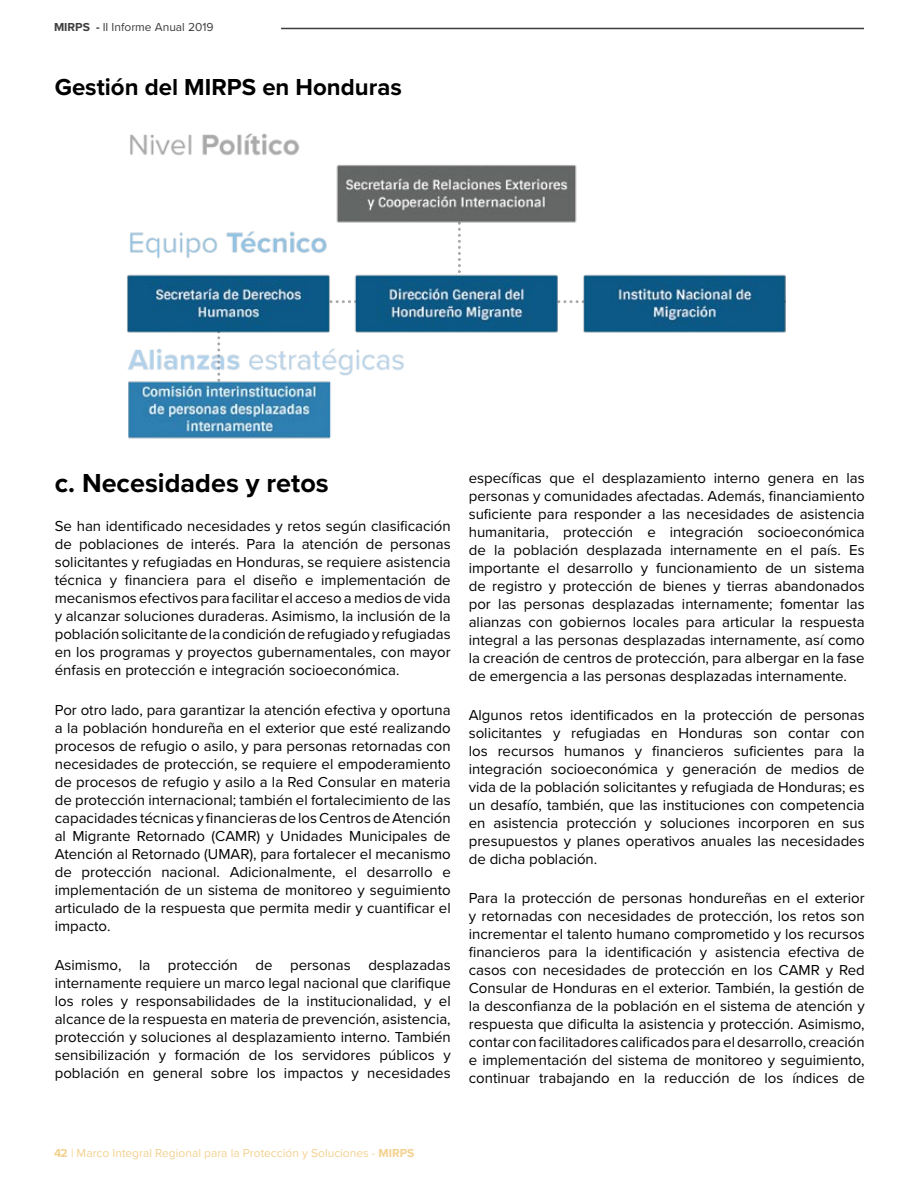
<style>
.page{position:relative;width:918px;height:1188px;background:#fff}
.page>*{position:absolute;margin:0;border:0;box-sizing:border-box;transform-origin:0 0}
.t1{font:700 27px "Proxima Nova";color:#000}
.t2{font:700 24px "Proxima Nova";color:#000}
.t3{font:15px/18px "Proxima Nova";color:#000;text-align:justify}
.t4{font:12px "Proxima Nova";color:#f3d18e}
.t5{font:12px "Proxima Nova";color:#3d3c3e}
.s1{font-weight:700}
</style>
<div class="page">
<hr style="left:281px;top:28px;width:583px;height:1px;background:#3d3c3e">
<img style="left:127px;top:133px;width:659px;height:306px">
<p class="t5" style="left:54px;top:18px;width:161px"><span class="s1">MIRPS -</span> II Informe Anual 2019</p>
<h2 class="t2" style="left:55px;top:69px;width:349px">Gestión del MIRPS en Honduras</h2>
<h1 class="t1" style="left:55px;top:463px;width:275px">c. Necesidades y retos</h1>
<p class="t3" style="left:55px;top:517px;width:398px">Se han identificado necesidades y retos según clasificación de poblaciones de interés. Para la atención de personas solicitantes y refugiadas en Honduras, se requiere asistencia técnica y financiera para el diseño e implementación de mecanismos efectivos para facilitar el acceso a medios de vida y alcanzar soluciones duraderas. Asimismo, la inclusión de la población solicitante de la condición de refugiado y refugiadas en los programas y proyectos gubernamentales, con mayor énfasis en protección e integración socioeconómica.</p>
<p class="t3" style="left:55px;top:700px;width:398px">Por otro lado, para garantizar la atención efectiva y oportuna a la población hondureña en el exterior que esté realizando procesos de refugio o asilo, y para personas retornadas con necesidades de protección, se requiere el empoderamiento de procesos de refugio y asilo a la Red Consular en materia de protección internacional; también el fortalecimiento de las capacidades técnicas y financieras de los Centros de Atención al Migrante Retornado (CAMR) y Unidades Municipales de Atención al Retornado (UMAR), para fortalecer el mecanismo de protección nacional. Adicionalmente, el desarrollo e implementación de un sistema de monitoreo y seguimiento articulado de la respuesta que permita medir y cuantificar el impacto.</p>
<p class="t3" style="left:55px;top:955px;width:398px">Asimismo, la protección de personas desplazadas internamente requiere un marco legal nacional que clarifique los roles y responsabilidades de la institucionalidad, y el alcance de la respuesta en materia de prevención, asistencia, protección y soluciones al desplazamiento interno. También sensibilización y formación de los servidores públicos y población en general sobre los impactos y necesidades</p>
<p class="t3" style="left:469px;top:468px;width:398px">específicas que el desplazamiento interno genera en las personas y comunidades afectadas. Además, financiamiento suficiente para responder a las necesidades de asistencia humanitaria, protección e integración socioeconómica de la población desplazada internamente en el país. Es importante el desarrollo y funcionamiento de un sistema de registro y protección de bienes y tierras abandonados por las personas desplazadas internamente; fomentar las alianzas con gobiernos locales para articular la respuesta integral a las personas desplazadas internamente, así como la creación de centros de protección, para albergar en la fase de emergencia a las personas desplazadas internamente.</p>
<p class="t3" style="left:469px;top:705px;width:398px">Algunos retos identificados en la protección de personas solicitantes y refugiadas en Honduras son contar con los recursos humanos y financieros suficientes para la integración socioeconómica y generación de medios de vida de la población solicitantes y refugiada de Honduras; es un desafío, también, que las instituciones con competencia en asistencia protección y soluciones incorporen en sus presupuestos y planes operativos anuales las necesidades de dicha población.</p>
<p class="t3" style="left:469px;top:888px;width:398px">Para la protección de personas hondureñas en el exterior y retornadas con necesidades de protección, los retos son incrementar el talento humano comprometido y los recursos financieros para la identificación y asistencia efectiva de casos con necesidades de protección en los CAMR y Red Consular de Honduras en el exterior. También, la gestión de la desconfianza de la población en el sistema de atención y respuesta que dificulta la asistencia y protección. Asimismo, contar con facilitadores calificados para el desarrollo, creación e implementación del sistema de monitoreo y seguimiento, continuar trabajando en la reducción de los índices de</p>
<p class="t4" style="left:54px;top:1144px;width:362px"><span class="s1">42</span> | Marco Integral Regional para la Protección y Soluciones - <span class="s1">MIRPS</span></p>
</div>
